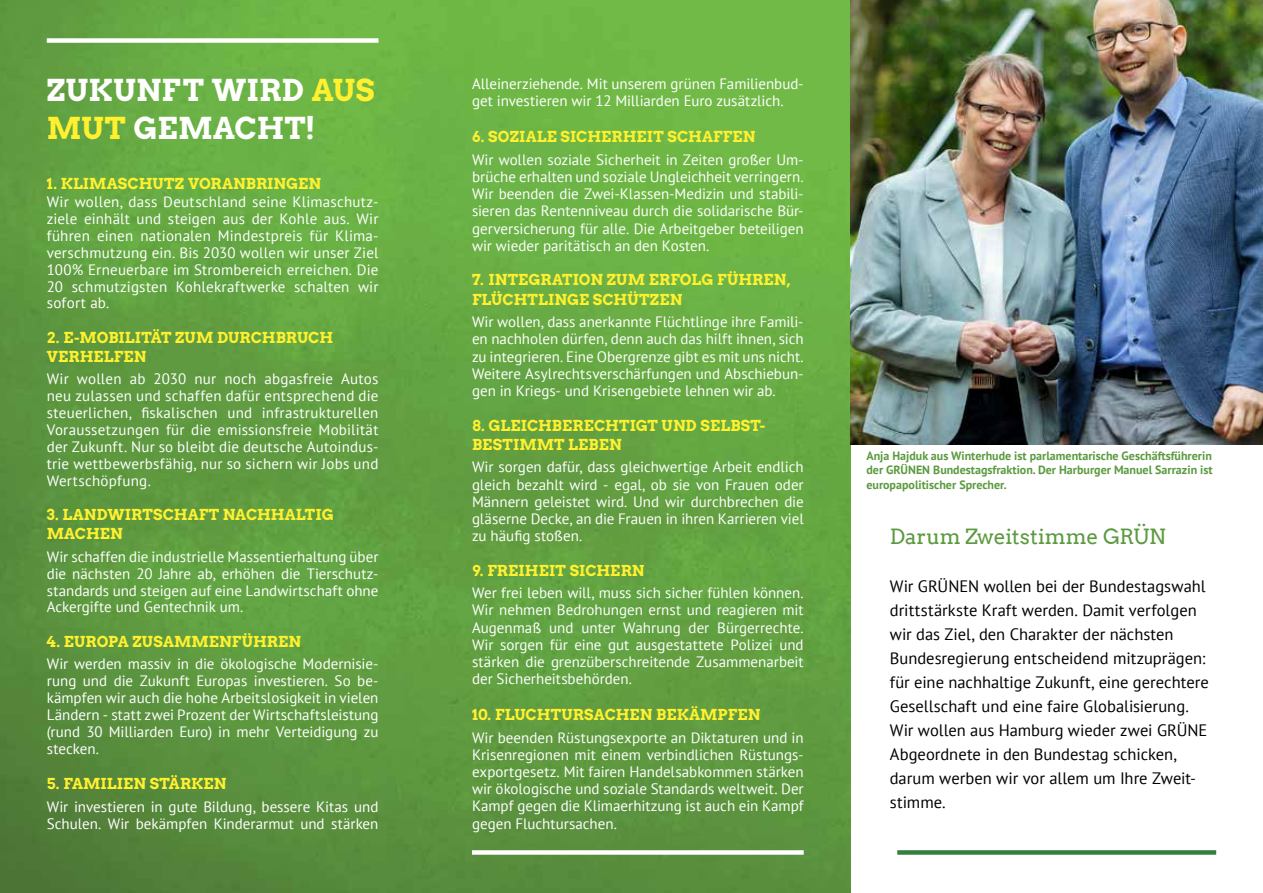
<style>
.page{position:relative;width:1263px;height:893px;background:#fff}
.page>*{position:absolute;margin:0;border:0;box-sizing:border-box;transform-origin:0 0}
.t1{font:30px/38px "Arvo Gruen";color:#fff}
.t2{font:21px "Arvo";letter-spacing:-.01em;color:#5b9a3f}
.t3{font:16.5px/24px "PT Sans";color:#000}
.t4{font:15px/17.2px "PT Sans";color:#fff;text-align:justify}
.t5{font:15px/19.2px "Arvo Gruen";letter-spacing:.005em;color:#fff130}
.t6{font:700 12px/14.4px "PT Sans";color:#5b9a3f;text-align:justify}
.s1{color:#fff130}
</style>
<div class="page">
<img style="left:0;top:0;width:850px;height:893px">
<img style="left:850px;top:0;width:413px;height:444px">
<div style="left:47px;top:38px;width:331px;height:5px;background:#fff"></div>
<div style="left:472px;top:850px;width:332px;height:5px;background:#fff"></div>
<div style="left:897px;top:850px;width:319px;height:5px;background:#347f3f"></div>
<h1 class="t1" style="left:47px;top:70px;width:329px">ZUKUNFT WIRD <span class="s1">AUS<br>MUT</span> GEMACHT!</h1>
<p class="t5" style="left:47px;top:173px;width:276px">1. KLIMASCHUTZ VORANBRINGEN</p>
<p class="t4" style="left:47px;top:193px;width:333px">Wir wollen, dass Deutschland seine Klimaschutz&shy;ziele einhält und steigen aus der Kohle aus. Wir führen einen nationalen Mindestpreis für Klima&shy;verschmutzung ein. Bis 2030 wollen wir unser Ziel 100% Erneuerbare im Strombereich erreichen. Die 20 schmutzigsten Kohlekraftwerke schalten wir sofort ab.</p>
<p class="t5" style="left:47px;top:327px;width:288px">2. E-MOBILITÄT ZUM DURCHBRUCH<br>VERHELFEN</p>
<p class="t4" style="left:47px;top:370px;width:333px">Wir wollen ab 2030 nur noch abgasfreie Autos neu zulassen und schaffen dafür entsprechend die steuerlichen, fiskalischen und infrastrukturellen Voraussetzungen für die emissionsfreie Mobilität der Zukunft. Nur so bleibt die deutsche Autoindus&shy;trie wettbewerbsfähig, nur so sichern wir Jobs und Wertschöpfung.</p>
<p class="t5" style="left:47px;top:504px;width:288px">3. LANDWIRTSCHAFT NACHHALTIG<br>MACHEN</p>
<p class="t4" style="left:47px;top:547px;width:333px">Wir schaffen die industrielle Massentierhaltung über die nächsten 20 Jahre ab, erhöhen die Tierschutz&shy;standards und steigen auf eine Landwirtschaft ohne Ackergifte und Gentechnik um.</p>
<p class="t5" style="left:47px;top:631px;width:256px">4. EUROPA ZUSAMMENFÜHREN</p>
<p class="t4" style="left:47px;top:655px;width:333px">Wir werden massiv in die ökologische Modernisie&shy;rung und die Zukunft Europas investieren. So be&shy;kämpfen wir auch die hohe Arbeitslosigkeit in vielen Ländern - statt zwei Prozent der Wirtschaftsleistung (rund 30 Milliarden Euro) in mehr Verteidigung zu stecken.</p>
<p class="t5" style="left:47px;top:774px;width:181px">5. FAMILIEN STÄRKEN</p>
<p class="t4" style="left:47px;top:798px;width:333px">Wir investieren in gute Bildung, bessere Kitas und<br>Schulen. Wir bekämpfen Kinderarmut und stärken</p>
<p class="t4" style="left:472px;top:75px;width:333px">Alleinerziehende. Mit unserem grünen Familienbud&shy;get investieren wir 12 Milliarden Euro zusätzlich.</p>
<p class="t5" style="left:472px;top:127px;width:285px">6. SOZIALE SICHERHEIT SCHAFFEN</p>
<p class="t4" style="left:472px;top:151px;width:333px">Wir wollen soziale Sicherheit in Zeiten großer Um&shy;brüche erhalten und soziale Ungleichheit verringern.<br>Wir beenden die Zwei-Klassen-Medizin und stabili&shy;sieren das Rentenniveau durch die solidarische Bür&shy;gerversicherung für alle. Die Arbeitgeber beteiligen wir wieder paritätisch an den Kosten.</p>
<p class="t5" style="left:472px;top:269px;width:320px">7. INTEGRATION ZUM ERFOLG FÜHREN,<br>FLÜCHTLINGE SCHÜTZEN</p>
<p class="t4" style="left:472px;top:313px;width:333px">Wir wollen, dass anerkannte Flüchtlinge ihre Famili&shy;en nachholen dürfen, denn auch das hilft ihnen, sich zu integrieren. Eine Obergrenze gibt es mit uns nicht.<br>Weitere Asylrechtsverschärfungen und Abschiebun&shy;gen in Kriegs- und Krisengebiete lehnen wir ab.</p>
<p class="t5" style="left:472px;top:415px;width:295px">8. GLEICHBERECHTIGT UND SELBST-<br>BESTIMMT LEBEN</p>
<p class="t4" style="left:472px;top:458px;width:333px">Wir sorgen dafür, dass gleichwertige Arbeit endlich gleich bezahlt wird - egal, ob sie von Frauen oder Männern geleistet wird. Und wir durchbrechen die gläserne Decke, an die Frauen in ihren Karrieren viel zu häufig stoßen.</p>
<p class="t5" style="left:472px;top:560px;width:174px">9. FREIHEIT SICHERN</p>
<p class="t4" style="left:472px;top:584px;width:333px">Wer frei leben will, muss sich sicher fühlen können.<br>Wir nehmen Bedrohungen ernst und reagieren mit Augenmaß und unter Wahrung der Bürgerrechte.<br>Wir sorgen für eine gut ausgestattete Polizei und stärken die grenzüberschreitende Zusammenarbeit der Sicherheitsbehörden.</p>
<p class="t5" style="left:472px;top:704px;width:290px">10. FLUCHTURSACHEN BEKÄMPFEN</p>
<p class="t4" style="left:472px;top:728px;width:333px">Wir beenden Rüstungsexporte an Diktaturen und in Krisenregionen mit einem verbindlichen Rüstungs&shy;exportgesetz. Mit fairen Handelsabkommen stärken wir ökologische und soziale Standards weltweit. Der Kampf gegen die Klimaerhitzung ist auch ein Kampf gegen Fluchtursachen.</p>
<p class="t6" style="left:866px;top:448px;width:348px">Anja Hajduk aus Winterhude ist parlamentarische Geschäftsführerin der GRÜNEN Bundestagsfraktion. Der Harburger Manuel Sarrazin ist europapolitischer Sprecher.</p>
<h2 class="t2" style="left:890px;top:524px;width:277px">Darum Zweitstimme GRÜN</h2>
<p class="t3" style="left:890px;top:574px;width:320px">Wir GRÜNEN wollen bei der Bundestagswahl drittstärkste Kraft werden. Damit verfolgen wir das Ziel, den Charakter der nächsten Bundesregierung entscheidend mitzuprägen: für eine nachhaltige Zukunft, eine gerechtere Gesellschaft und eine faire Globalisierung.<br>Wir wollen aus Hamburg wieder zwei GRÜNE Abgeordnete in den Bundestag schicken, darum werben wir vor allem um Ihre Zweit&shy;stimme.</p>
</div>
